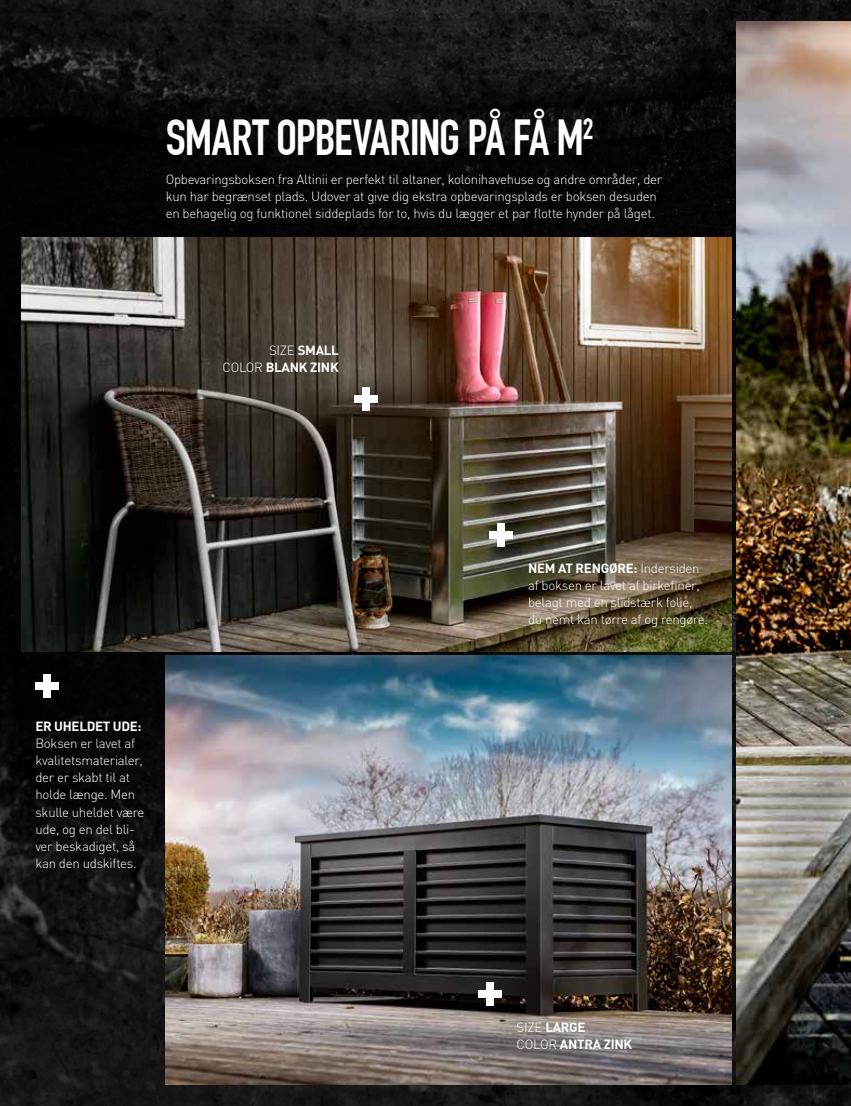
<style>
.page{position:relative;width:851px;height:1106px;background:#fff}
.page>*{position:absolute;margin:0;border:0;box-sizing:border-box;transform-origin:0 0}
.t1{font:700 49.5px "DIN Condensed";letter-spacing:-.025em;color:#fff}
.t2{font:300 13.2px/17.1px "DIN";letter-spacing:-.02em;color:#fff}
.t3{font:700 13.2px/17.1px "DIN";letter-spacing:-.02em;color:#fff}
.s1{font-weight:300}
.s2{font-weight:700}
</style>
<div class="page">
<img style="left:0;top:0;width:850px;height:1106px">
<img style="left:736px;top:21px;width:114px;height:1063px">
<img style="left:21px;top:238px;width:710px;height:413px">
<img style="left:166px;top:656px;width:565px;height:428px">
<div style="left:486px;top:982px;width:7px;height:24px;background:#fff"></div>
<div style="left:478px;top:990px;width:23px;height:8px;background:#fff"></div>
<div style="left:362px;top:387px;width:7px;height:24px;background:#fff"></div>
<div style="left:354px;top:395px;width:23px;height:8px;background:#fff"></div>
<div style="left:43px;top:674px;width:8px;height:23px;background:#fff"></div>
<div style="left:35px;top:681px;width:23px;height:8px;background:#fff"></div>
<div style="left:497px;top:523px;width:8px;height:24px;background:#fff"></div>
<div style="left:489px;top:531px;width:24px;height:8px;background:#fff"></div>
<h1 class="t1" style="left:166px;top:109px;width:429px">SMART OPBEVARING PÅ FÅ M<sup>2</sup></h1>
<p class="t2" style="left:166px;top:170px;width:498px">Opbevaringsboksen fra Altinii er perfekt til altaner, kolonihavehuse og andre områder, der kun har begrænset plads. Udover at give dig ekstra opbevaringsplads er boksen desuden en behagelig og funktionel siddeplads for to, hvis du lægger et par flotte hynder på låget.</p>
<p class="t3" style="left:222px;top:341px;width:118px;text-align:right"><span class="s1">SIZE</span> SMALL<br><span class="s1">COLOR</span> BLANK ZINK</p>
<p class="t3" style="left:35px;top:717px;width:108px">ER UHELDET UDE:</p>
<p class="t2" style="left:35px;top:734px;width:110px">Boksen er lavet af kvalitetsmaterialer, der er skabt til at holde længe. Men skulle uheldet være ude, og en del bli&shy;ver beskadiget, så kan den udskiftes.</p>
<p class="t2" style="left:528px;top:559px;width:181px"><span class="s2">NEM AT RENGØRE:</span> Indersiden af boksen er lavet af birkefiner, belagt med en slidstærk folie, du nemt kan tørre af og rengøre.</p>
<p class="t3" style="left:516px;top:1018px;width:117px"><span class="s1">SIZE</span> LARGE<br><span class="s1">COLOR</span> ANTRA ZINK</p>
</div>
